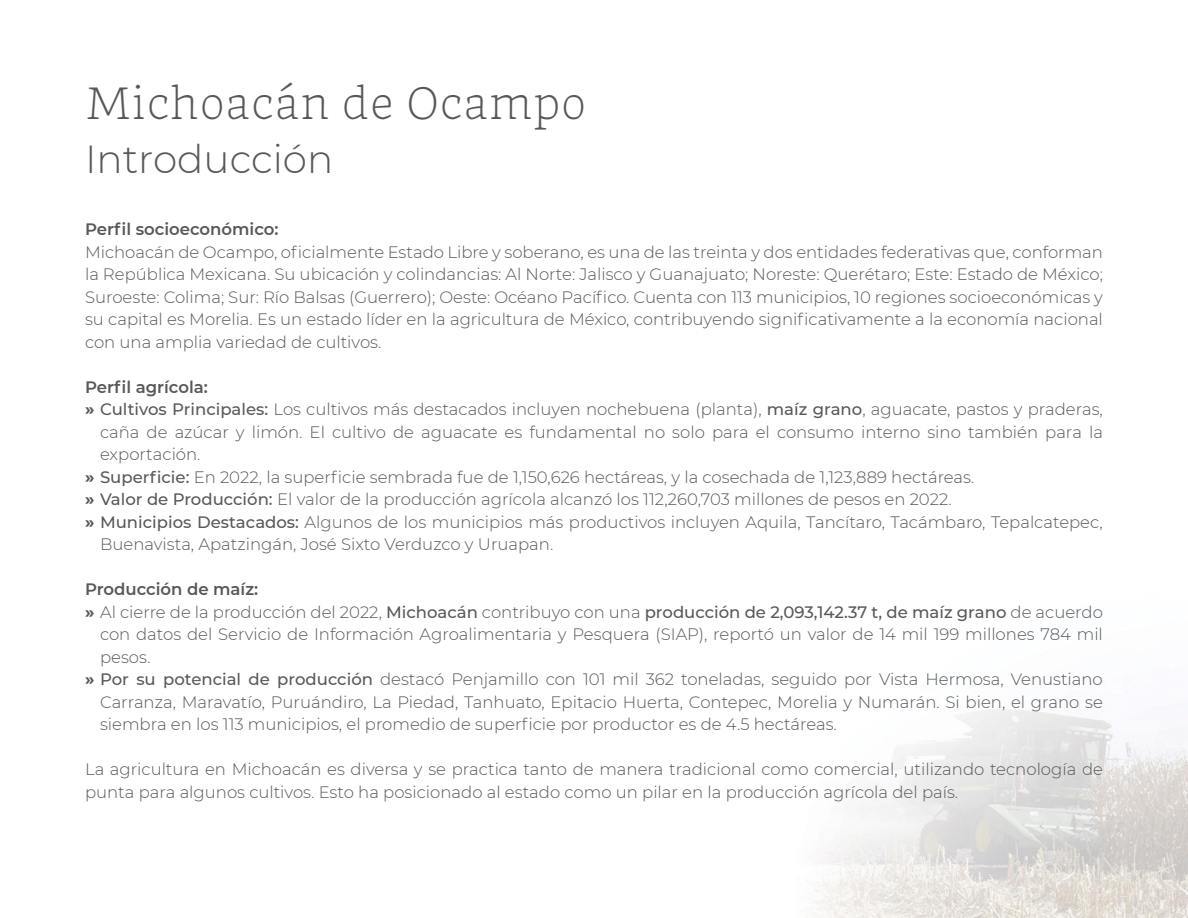
<style>
.page{position:relative;width:1188px;height:918px;background:#fff}
.page>*{position:absolute;margin:0;border:0;box-sizing:border-box;transform-origin:0 0}
.Sub_title_table{font:300 45px "GMX";color:#57585a}
.Sub_title_table-2{font:300 39px "Montserrat";color:#57585a}
.Sub_title_table-3{font:300 16.5px/22.5px "Montserrat";color:#57585a;text-align:justify}
.Sub_title_table-4{font:600 16.5px "Montserrat";color:#57585a}
.s1{font-weight:700}
.s2{font-weight:500}
</style>
<div class="page">
<img style="left:811px;top:709px;width:377px;height:209px">
<p class="Sub_title_table" style="left:85px;top:77px;width:503px">Michoacán de Ocampo</p>
<p class="Sub_title_table-2" style="left:85px;top:133px;width:250px">Introducción</p>
<p class="Sub_title_table-4" style="left:85px;top:218px;width:195px">Perfil socioeconómico:</p>
<p class="Sub_title_table-3" style="left:85px;top:240px;width:1019px">Michoacán de Ocampo, oficialmente Estado Libre y soberano, es una de las treinta y dos entidades federativas que, conforman la República Mexicana. Su ubicación y colindancias: Al Norte: Jalisco y Guanajuato; Noreste: Querétaro; Este: Estado de México; Suroeste: Colima; Sur: Río Balsas (Guerrero); Oeste: Océano Pacífico. Cuenta con 113 municipios, 10 regiones socioeconómicas y su capital es Morelia. Es un estado líder en la agricultura de México, contribuyendo significativamente a la economía nacional con una amplia variedad de cultivos.</p>
<p class="Sub_title_table-4" style="left:85px;top:375px;width:124px">Perfil agrícola:</p>
<p class="Sub_title_table-3" style="left:100px;top:397px;width:1004px;text-indent:-15px"><span class="s1">»</span> <span class="s2">Cultivos Principales:</span> Los cultivos más destacados incluyen nochebuena (planta), <span class="s2">maíz grano</span>, aguacate, pastos y praderas, caña de azúcar y limón. El cultivo de aguacate es fundamental no solo para el consumo interno sino también para la exportación.</p>
<p class="Sub_title_table-3" style="left:85px;top:465px;width:891px"><span class="s1">»</span> <span class="s2">Superficie:</span> En 2022, la superficie sembrada fue de 1,150,626 hectáreas, y la cosechada de 1,123,889 hectáreas.</p>
<p class="Sub_title_table-3" style="left:85px;top:487px;width:868px"><span class="s1">»</span> <span class="s2">Valor de Producción:</span> El valor de la producción agrícola alcanzó los 112,260,703 millones de pesos en 2022.</p>
<p class="Sub_title_table-3" style="left:100px;top:510px;width:1004px;text-indent:-15px"><span class="s1">»</span> <span class="s2">Municipios Destacados:</span> Algunos de los municipios más productivos incluyen Aquila, Tancítaro, Tacámbaro, Tepalcatepec,<br>Buenavista, Apatzingán, José Sixto Verduzco y Uruapan.</p>
<p class="Sub_title_table-4" style="left:85px;top:578px;width:175px">Producción de maíz:</p>
<p class="Sub_title_table-3" style="left:100px;top:600px;width:1004px;text-indent:-15px"><span class="s1">»</span> Al cierre de la producción del 2022, <span class="s2">Michoacán</span> contribuyo con una <span class="s2">producción de 2,093,142.37 t, de maíz grano</span> de acuerdo con datos del Servicio de Información Agroalimentaria y Pesquera (SIAP), reportó un valor de 14 mil 199 millones 784 mil pesos.</p>
<p class="Sub_title_table-3" style="left:100px;top:667px;width:1004px;text-indent:-15px"><span class="s1">»</span> <span class="s2">Por su potencial de producción</span> destacó Penjamillo con 101 mil 362 toneladas, seguido por Vista Hermosa, Venustiano Carranza, Maravatío, Puruándiro, La Piedad, Tanhuato, Epitacio Huerta, Contepec, Morelia y Numarán. Si bien, el grano se siembra en los 113 municipios, el promedio de superficie por productor es de 4.5 hectáreas.</p>
<p class="Sub_title_table-3" style="left:85px;top:757px;width:1019px">La agricultura en Michoacán es diversa y se practica tanto de manera tradicional como comercial, utilizando tecnología de punta para algunos cultivos. Esto ha posicionado al estado como un pilar en la producción agrícola del país.</p>
</div>
